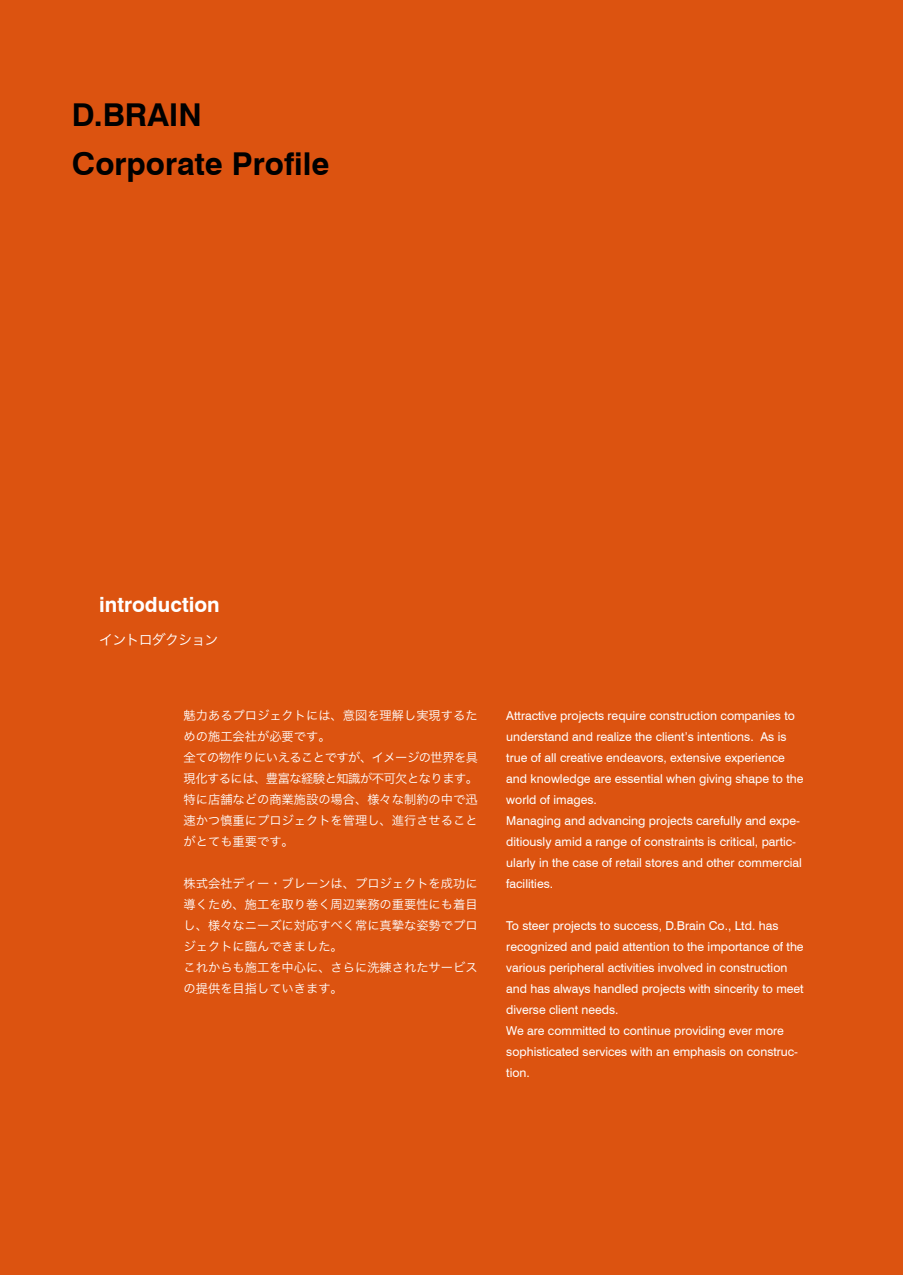
<style>
.page{position:relative;width:903px;height:1275px;background:#dc5310}
.page>*{position:absolute;margin:0;border:0;box-sizing:border-box;transform-origin:0 0}
.t1{font:700 31.5px/49px "Swiss 721 BT";color:#000}
.t2{font:700 21px "Swiss 721 BT";color:#fff}
.t3{font:14px "Hira Kaku Pro N W3";letter-spacing:-.06em;color:#fff}
.t4{font:12.25px/21px "Swiss 721 BT";color:#fff}
.t5{font:12.25px/21px "Hira Kaku Pro W3";color:#fff}
</style>
<div class="page">
<h1 class="t1" style="left:72px;top:90px;width:259px">D.BRAIN<br>Corporate Profile</h1>
<h2 class="t2" style="left:99px;top:592px;width:122px">introduction</h2>
<p class="t3" style="left:99px;top:627px;width:121px">イントロダクション</p>
<p class="t5" style="left:184px;top:704px;width:296px">魅力あるプロジェクトには、意図を理解し実現するための施工会社が必要です。<br>全ての物作りにいえることですが、イメージの世界を具現化するには、豊富な経験と知識が不可欠となります。特に店舗などの商業施設の場合、様々な制約の中で迅速かつ慎重にプロジェクトを管理し、進行させることがとても重要です。</p>
<p class="t5" style="left:184px;top:872px;width:295px">株式会社ディー・ブレーンは、プロジェクトを成功に導くため、施工を取り巻く周辺業務の重要性にも着目し、様々なニーズに対応すべく常に真摯な姿勢でプロジェクトに臨んできました。<br>これからも施工を中心に、さらに洗練されたサービスの提供を目指していきます。</p>
<p class="t4" style="left:506px;top:705px;width:299px">Attractive projects require construction companies to understand and realize the client’s intentions. As is true of all creative endeavors, extensive experience and knowledge are essential when giving shape to the world of images.<br>Managing and advancing projects carefully and expe&shy;ditiously amid a range of constraints is critical, partic&shy;ularly in the case of retail stores and other commercial facilities.</p>
<p class="t4" style="left:506px;top:915px;width:299px">To steer projects to success, D.Brain Co., Ltd. has recognized and paid attention to the importance of the various peripheral activities involved in construction and has always handled projects with sincerity to meet diverse client needs.<br>We are committed to continue providing ever more sophisticated services with an emphasis on construc&shy;tion.</p>
</div>
